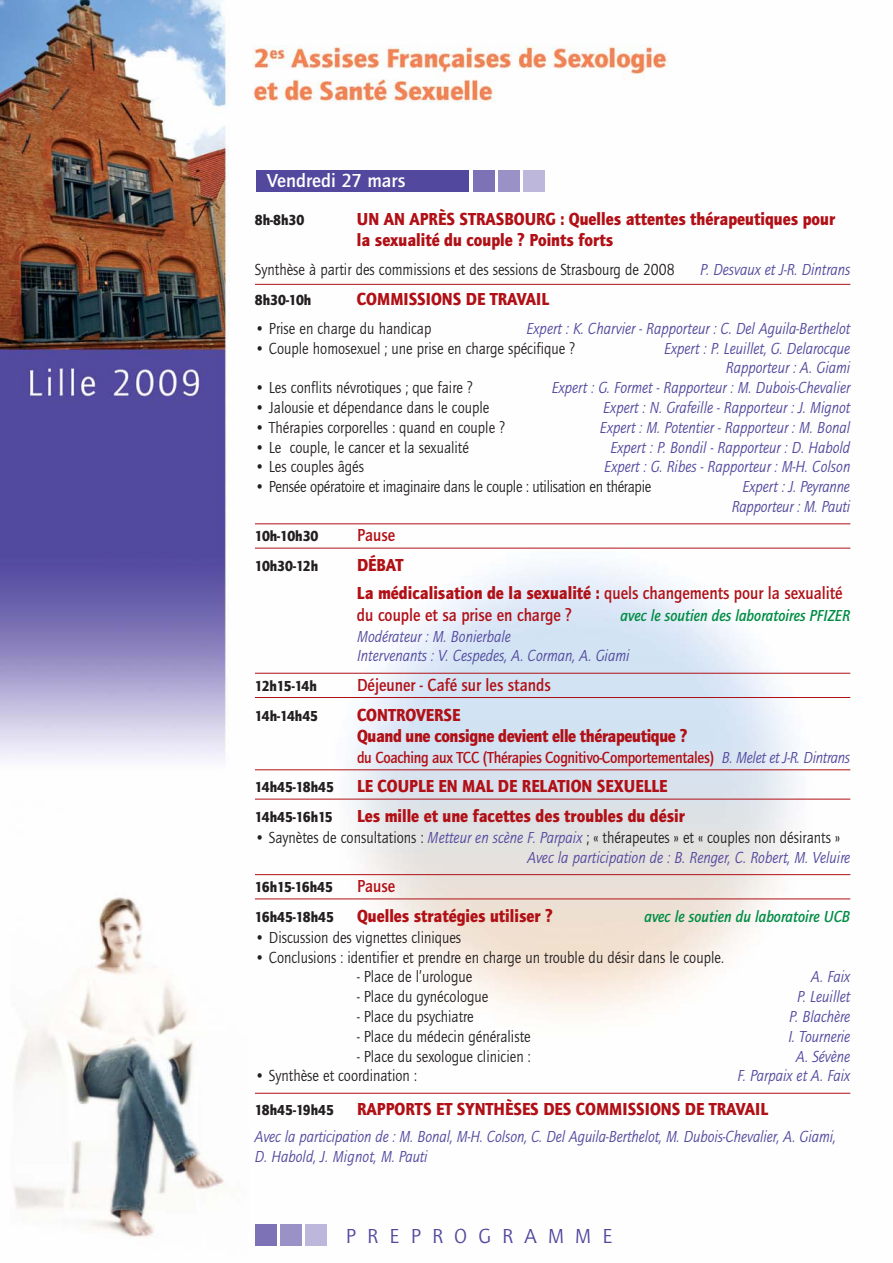
<style>
.page{position:relative;width:893px;height:1263px;background:#fff}
.page>*{position:absolute;margin:0;border:0;box-sizing:border-box;transform-origin:0 0}
.t1{font:21px "Quay Itc T";letter-spacing:.535em;color:#52499e}
.t2{font:700 19.5px "Quay Itc T";color:#fff}
.t3{font:900 18px/21.6px "Quay Itc T";color:#b01016;scale:.9 1}
.t4{font:700 18px "Quay Itc T";color:#b01016;scale:.9 1}
.t5{font:900 18px/21.6px "Quay Itc T";letter-spacing:-.025em;color:#b01016;scale:.9 1}
.t6{font:italic 16.5px/19.8px "Quay Itc T";color:#52499e;scale:.9 1}
.t7{font:16.5px "Quay Itc T";color:#231f20;scale:.9 1}
.t8{font:700 16.5px "Quay Itc T";letter-spacing:-.02em;color:#b01016;scale:.9 1}
.t9{font:16.5px "Quay Itc T";letter-spacing:-.02em;color:#231f20;scale:.9 1}
.t10{font:italic 700 16.5px "Quay Itc T";color:#008c44;scale:.9 1}
.t11{font:900 15px "Quay Itc T";color:#231f20;scale:.9 1}
.t12{font:900 15px "Quay Itc T";letter-spacing:-.035em;color:#231f20;scale:.9 1}
.s1{font-weight:700}
.s2{font-weight:400;font-style:italic;color:#52499e}
.s3{font-style:normal;color:#231f20}
</style>
<div class="page">
<img style="left:0;top:0;width:851px;height:1246px">
<hr style="left:255px;top:284px;width:595px;height:1px;background:#b01016">
<hr style="left:255px;top:523px;width:595px;height:1px;background:#b01016">
<hr style="left:255px;top:548px;width:595px;height:1px;background:#b01016">
<hr style="left:255px;top:673px;width:595px;height:1px;background:#b01016">
<hr style="left:255px;top:697px;width:595px;height:1px;background:#b01016">
<hr style="left:255px;top:769px;width:595px;height:1px;background:#b01016">
<hr style="left:255px;top:799px;width:595px;height:1px;background:#b01016">
<hr style="left:255px;top:874px;width:595px;height:1px;background:#b01016">
<hr style="left:255px;top:898px;width:595px;height:1px;background:#b01016">
<hr style="left:255px;top:1093px;width:595px;height:1px;background:#b01016">
<div style="left:256px;top:170px;width:213px;height:21px;background:#52499e"></div>
<div style="left:473px;top:170px;width:21px;height:21px;background:#7c72b5"></div>
<div style="left:498px;top:170px;width:22px;height:21px;background:#9a92c6"></div>
<div style="left:524px;top:170px;width:21px;height:21px;background:#bdb8db"></div>
<div style="left:255px;top:1225px;width:21px;height:21px;background:#7c72b5"></div>
<div style="left:280px;top:1225px;width:21px;height:21px;background:#9a92c6"></div>
<div style="left:305px;top:1225px;width:22px;height:21px;background:#bdb8db"></div>
<p class="t2" style="left:267px;top:171px;width:140px">Vendredi 27 mars</p>
<p class="t11" style="left:255px;top:213px;width:56px">8h-8h30</p>
<p class="t3" style="left:357px;top:209px;width:533px">UN AN APRÈS STRASBOURG : Quelles attentes thérapeutiques pour la sexualité du couple ? Points forts</p>
<p class="t7" style="left:255px;top:262px;width:468px">Synthèse à partir des commissions et des sessions de Strasbourg de 2008</p>
<p class="t6" style="left:700px;top:261px;width:168px">P. Desvaux et J-R. Dintrans</p>
<p class="t11" style="left:255px;top:293px;width:64px">8h30-10h</p>
<p class="t3" style="left:357px;top:289px;width:215px">COMMISSIONS DE TRAVAIL</p>
<p class="t7" style="left:255px;top:320px;width:198px">• Prise en charge du handicap</p>
<p class="t6" style="left:526px;top:319px;width:361px">Expert : K. Charvier - Rapporteur : C. Del Aguila-Berthelot</p>
<p class="t7" style="left:255px;top:340px;width:357px">• Couple homosexuel ; une prise en charge spécifique ?</p>
<p class="t6" style="left:664px;top:339px;width:208px;text-align:right">Expert : P. Leuillet, G. Delarocque<br>Rapporteur : A. Giami</p>
<p class="t7" style="left:255px;top:380px;width:243px">• Les conflits névrotiques ; que faire ?</p>
<p class="t6" style="left:552px;top:378px;width:333px">Expert : G. Formet - Rapporteur : M. Dubois-Chevalier</p>
<p class="t7" style="left:255px;top:399px;width:262px">• Jalousie et dépendance dans le couple</p>
<p class="t6" style="left:603px;top:398px;width:276px">Expert : N. Grafeille - Rapporteur : J. Mignot</p>
<p class="t7" style="left:255px;top:419px;width:279px">• Thérapies corporelles : quand en couple ?</p>
<p class="t6" style="left:600px;top:418px;width:280px">Expert : M. Potentier - Rapporteur : M. Bonal</p>
<p class="t7" style="left:255px;top:439px;width:239px">• Le couple, le cancer et la sexualité</p>
<p class="t6" style="left:610px;top:438px;width:268px">Expert : P. Bondil - Rapporteur : D. Habold</p>
<p class="t7" style="left:255px;top:459px;width:123px">• Les couples âgés</p>
<p class="t6" style="left:604px;top:458px;width:275px">Expert : G. Ribes - Rapporteur : M-H. Colson</p>
<p class="t9" style="left:255px;top:479px;width:442px">• Pensée opératoire et imaginaire dans le couple : utilisation en thérapie</p>
<p class="t6" style="left:732px;top:477px;width:133px;text-align:right">Expert : J. Peyranne<br>Rapporteur : M. Pauti</p>
<p class="t11" style="left:255px;top:529px;width:72px">10h-10h30</p>
<p class="t4" style="left:357px;top:526px;width:44px">Pause</p>
<p class="t11" style="left:255px;top:559px;width:72px">10h30-12h</p>
<p class="t3" style="left:357px;top:552px;width:541px;line-height:28px">DÉBAT<br>La médicalisation de la sexualité : <span class="s1">quels changements pour la sexualité</span></p>
<p class="t4" style="left:357px;top:606px;width:240px">du couple et sa prise en charge ?</p>
<p class="t10" style="left:620px;top:607px;width:257px">avec le soutien des laboratoires PFIZER</p>
<p class="t6" style="left:357px;top:627px;width:304px">Modérateur : M. Bonierbale<br>Intervenants : V. Cespedes, A. Corman, A. Giami</p>
<p class="t12" style="left:255px;top:679px;width:70px">12h15-14h</p>
<p class="t4" style="left:357px;top:676px;width:217px">Déjeuner - Café sur les stands</p>
<p class="t11" style="left:255px;top:709px;width:72px">14h-14h45</p>
<p class="t5" style="left:357px;top:705px;width:369px">CONTROVERSE<br>Quand une consigne devient elle thérapeutique ?</p>
<p class="t8" style="left:357px;top:749px;width:549px">du Coaching aux TCC (Thérapies Cognitivo-Comportementales) <span class="s2">B. Melet et J-R. Dintrans</span></p>
<p class="t11" style="left:255px;top:780px;width:89px">14h45-18h45</p>
<p class="t3" style="left:357px;top:776px;width:346px">LE COUPLE EN MAL DE RELATION SEXUELLE</p>
<p class="t11" style="left:255px;top:810px;width:88px">14h45-16h15</p>
<p class="t3" style="left:357px;top:806px;width:366px">Les mille et une facettes des troubles du désir</p>
<p class="t6" style="left:527px;top:828px;width:360px;text-indent:-273px"><span class="s3">• Saynètes de consultations :</span> Metteur en scène F. Parpaix <span class="s3">; « thérapeutes » et « couples non désirants »<br></span>Avec la participation de : B. Renger, C. Robert, M. Veluire</p>
<p class="t11" style="left:255px;top:880px;width:88px">16h15-16h45</p>
<p class="t4" style="left:357px;top:877px;width:44px">Pause</p>
<p class="t11" style="left:255px;top:910px;width:89px">16h45-18h45</p>
<p class="t3" style="left:357px;top:906px;width:219px">Quelles stratégies utiliser ?</p>
<p class="t10" style="left:644px;top:909px;width:230px">avec le soutien du laboratoire UCB</p>
<p class="t7" style="left:255px;top:929px;width:231px">• Discussion des vignettes cliniques</p>
<p class="t7" style="left:255px;top:949px;width:522px">• Conclusions : identifier et prendre en charge un trouble du désir dans le couple.</p>
<p class="t7" style="left:357px;top:969px;width:130px">- Place de l’urologue</p>
<p class="t6" style="left:811px;top:968px;width:45px">A. Faix</p>
<p class="t7" style="left:357px;top:989px;width:148px">- Place du gynécologue</p>
<p class="t6" style="left:797px;top:987px;width:61px">P. Leuillet</p>
<p class="t7" style="left:357px;top:1008px;width:131px">- Place du psychiatre</p>
<p class="t6" style="left:789px;top:1007px;width:69px">P. Blachère</p>
<p class="t7" style="left:357px;top:1028px;width:195px">- Place du médecin généraliste</p>
<p class="t6" style="left:788px;top:1027px;width:70px">I. Tournerie</p>
<p class="t7" style="left:357px;top:1048px;width:194px">- Place du sexologue clinicien :</p>
<p class="t6" style="left:796px;top:1047px;width:62px">A. Sévène</p>
<p class="t7" style="left:255px;top:1068px;width:181px">• Synthèse et coordination :</p>
<p class="t6" style="left:737px;top:1067px;width:127px">F. Parpaix et A. Faix</p>
<p class="t11" style="left:255px;top:1103px;width:89px">18h45-19h45</p>
<p class="t3" style="left:357px;top:1099px;width:458px">RAPPORTS ET SYNTHÈSES DES COMMISSIONS DE TRAVAIL</p>
<p class="t6" style="left:255px;top:1127px;width:647px">Avec la participation de : M. Bonal, M-H. Colson, C. Del Aguila-Berthelot, M. Dubois-Chevalier, A. Giami,<br>D. Habold, J. Mignot, M. Pauti</p>
<p class="t1" style="left:346px;top:1225px;width:268px">PREPROGRAMME</p>
</div>
